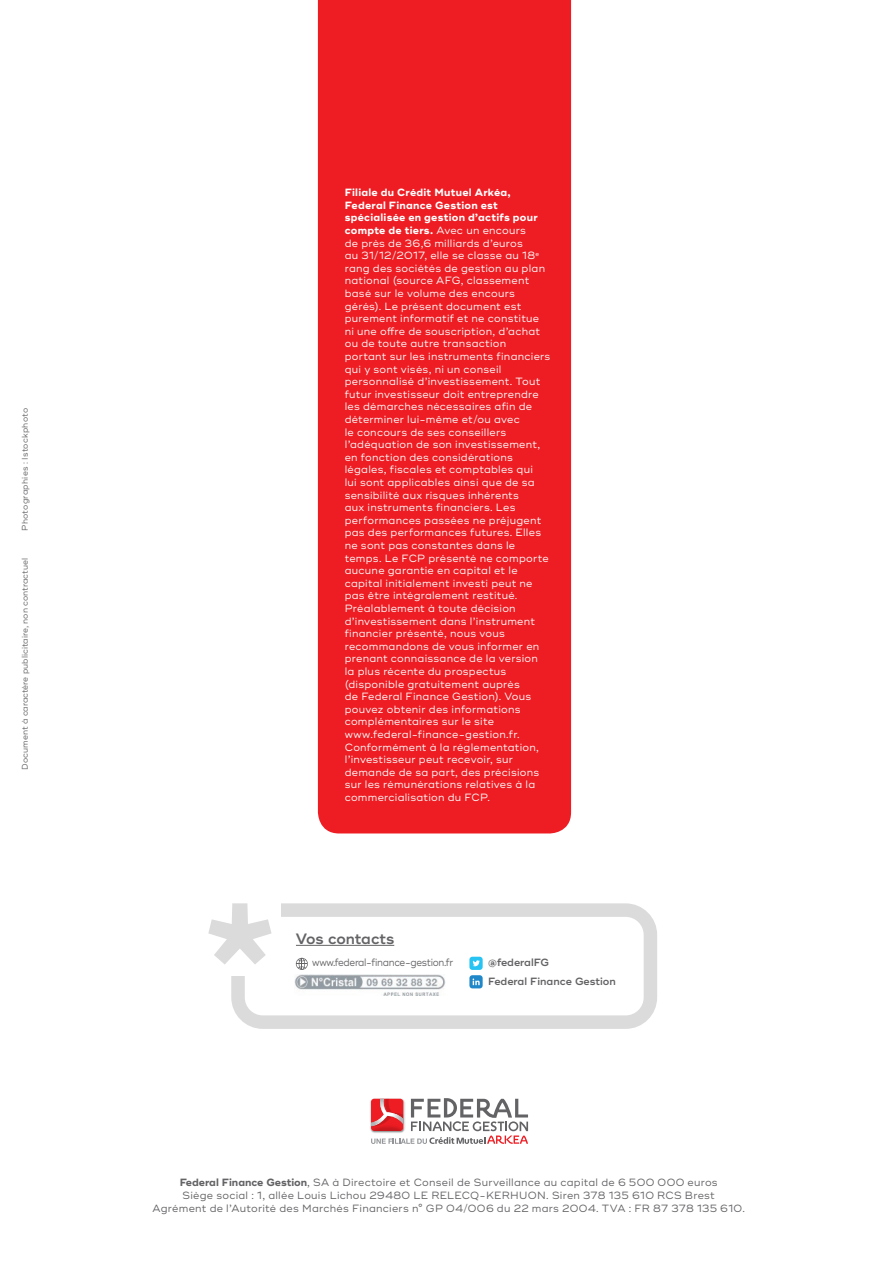
<style>
.page{position:relative;width:889px;height:1263px;background:#fff}
.page>*{position:absolute;margin:0;border:0;box-sizing:border-box;transform-origin:0 0}
.t1{font:600 15px "Ridley Grotesk";letter-spacing:-.01em;color:#636366}
.t2{font:10.5px/12.6px "Ridley Grotesk";letter-spacing:.02em;color:#fff}
.t3{font:10.5px/12.6px "Ridley Grotesk";letter-spacing:.02em;color:#636366;text-align:center}
.t4{font:600 10.5px/18.6px "Ridley Grotesk";color:#636366}
.t5{font:10.5px "Ridley Grotesk";letter-spacing:-.03em;color:#636366;scale:.91 1}
.t6{font:8.25px "Ridley Grotesk";color:#636366}
.t7{font:8.25px "Ridley Grotesk";letter-spacing:.025em;color:#636366}
.s1{font-weight:700}
</style>
<div class="page">
<div style="left:318px;top:0;width:253px;height:833px;background:#ee1d23"></div>
<svg style="left:231px;top:903px;width:426px;height:126px"></svg>
<div style="left:207px;top:902px;width:74px;height:73px;background:#fff"></div>
<div style="left:469px;top:975px;width:13px;height:13px;background:#2088c9;border-radius:3px"></div>
<svg style="left:472px;top:978px;width:7px;height:7px"></svg>
<div style="left:469px;top:957px;width:13px;height:13px;background:#27c3f3;border-radius:3px"></div>
<svg style="left:472px;top:960px;width:8px;height:6px"></svg>
<svg style="left:296px;top:958px;width:12px;height:14px"></svg>
<hr style="left:296px;top:945px;width:98px;height:1px;background:#636366">
<svg style="left:208px;top:903px;width:63px;height:61px"></svg>
<div style="left:295px;top:972px;width:151px;height:23px;background:linear-gradient(to right,#eaeef1,#edf0f1)"></div>
<img style="left:295px;top:975px;width:151px;height:20px">
<img style="left:370px;top:1101px;width:1px;height:30px">
<svg style="left:371px;top:1098px;width:157px;height:46px"></svg>
<p class="t7" style="left:20px;top:531px;width:124px;rotate:-90deg">Photographies : Istockphoto</p>
<p class="t6" style="left:20px;top:770px;width:213px;rotate:-90deg">Document à caractère publicitaire, non contractuel</p>
<p class="t2" style="left:345px;top:186px;width:207px"><span class="s1">Filiale du Crédit Mutuel Arkéa, Federal Finance Gestion est spécialisée en gestion d’actifs pour compte de tiers.</span> Avec un encours<br>de près de 36,6 milliards d’euros<br>au 31/12/2017, elle se classe au 18<sup>e </sup>rang des sociétés de gestion au plan national (source AFG, classement basé sur le volume des encours gérés). Le présent document est purement informatif et ne constitue ni une offre de souscription, d’achat ou de toute autre transaction portant sur les instruments financiers qui y sont visés, ni un conseil personnalisé d’investissement. Tout futur investisseur doit entreprendre les démarches nécessaires afin de déterminer lui-même et/ou avec<br>le concours de ses conseillers l’adéquation de son investissement, en fonction des considérations légales, fiscales et comptables qui<br>lui sont applicables ainsi que de sa sensibilité aux risques inhérents<br>aux instruments financiers. Les performances passées ne préjugent pas des performances futures. Elles ne sont pas constantes dans le temps. Le FCP présenté ne comporte aucune garantie en capital et le capital initialement investi peut ne pas être intégralement restitué.<br>Préalablement à toute décision d’investissement dans l’instrument financier présenté, nous vous recommandons de vous informer en prenant connaissance de la version<br>la plus récente du prospectus (disponible gratuitement auprès<br>de Federal Finance Gestion). Vous pouvez obtenir des informations complémentaires sur le site www.federal-finance-gestion.fr.<br>Conformément à la réglementation, l’investisseur peut recevoir, sur demande de sa part, des précisions sur les rémunérations relatives à la commercialisation du FCP.</p>
<h1 class="t1" style="left:296px;top:930px;width:100px">Vos contacts</h1>
<p class="t5" style="left:312px;top:956px;width:156px">www.federal-finance-gestion.fr</p>
<p class="t4" style="left:488px;top:953px;width:129px">@federalFG<br>Federal Finance Gestion</p>
<p class="t3" style="left:153px;top:1176px;width:594px"><span class="s1">Federal Finance Gestion</span>, SA à Directoire et Conseil de Surveillance au capital de 6 500 000 euros<br>Siège social : 1, allée Louis Lichou 29480 LE RELECQ-KERHUON. Siren 378 135 610 RCS Brest<br>Agrément de l’Autorité des Marchés Financiers n° GP 04/006 du 22 mars 2004. TVA : FR 87 378 135 610.</p>
</div>
